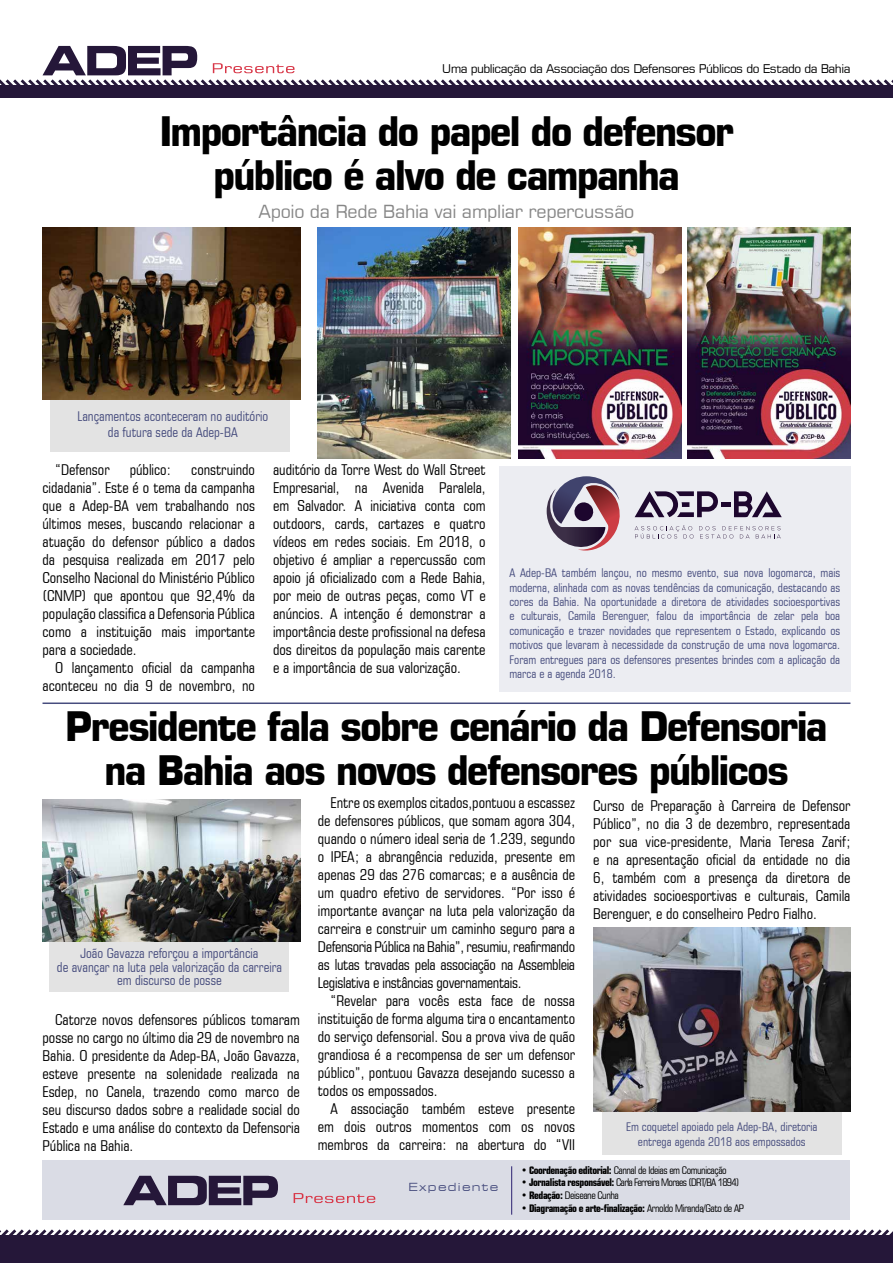
<style>
.page{position:relative;width:893px;height:1263px;background:#fff}
.page>*{position:absolute;margin:0;border:0;box-sizing:border-box;transform-origin:0 0}
.t1{font:700 40.5px/44.2px "Square 721 BT";letter-spacing:-.06em;color:#000;text-align:center;scale:.95 1}
.t2{font:18px "Square 721 BT";letter-spacing:-.02em;color:#878787}
.t3{font:condensed 15px/18px "Square 721 BT";color:#000;text-align:justify}
.t4{font:condensed 13.5px/13.2px "Square 721 BT";color:#474d7e;text-align:center}
.t5{font:condensed 12px/14.4px "Square 721 BT";color:#474d7e;text-align:center}
.t6{font:12px "Square 721 BT";letter-spacing:-.04em;color:#000}
.t7{font:expanded 11.1px "Square 721 BT";letter-spacing:.12em;color:#474d7e}
.t8{font:condensed 10.5px "Square 721 BT";letter-spacing:-.04em;color:#000}
.t9{font:condensed 10.5px "Square 721 BT";letter-spacing:-.06em;color:#000}
.t10{font:700 condensed 10.5px "Square 721 BT";letter-spacing:-.04em;color:#000}
.s1{font-weight:700}
.s2{font-weight:400}
</style>
<div class="page">
<div style="left:50px;top:929px;width:239px;height:62px;background:#e3e3e3"></div>
<div style="left:602px;top:1092px;width:239px;height:62px;background:#e3e3e3"></div>
<div style="left:50px;top:390px;width:240px;height:62px;background:#e3e3e3"></div>
<img style="left:318px;top:227px;width:192px;height:232px">
<img style="left:43px;top:227px;width:258px;height:172px">
<div style="left:499px;top:466px;width:351px;height:225px;background:#ecedf2"></div>
<div style="left:0;top:85px;width:893px;height:13px;background:#251739"></div>
<div style="left:0;top:1235px;width:893px;height:28px;background:#251739"></div>
<svg style="left:0;top:1229px;width:893px;height:6px"></svg>
<svg style="left:0;top:46px;width:893px;height:39px"></svg>
<div style="left:43px;top:1160px;width:807px;height:60px;background:#dadce5"></div>
<hr style="left:511px;top:1166px;width:1px;height:49px;background:#2b2171">
<hr style="left:43px;top:702px;width:807px;height:2px;background:#474d7e">
<img style="left:518px;top:227px;width:163px;height:231px">
<img style="left:687px;top:228px;width:163px;height:230px">
<div style="left:721px;top:502px;width:9px;height:5px;background:#1d062e"></div>
<svg style="left:635px;top:491px;width:83px;height:26px"></svg>
<svg style="left:734px;top:491px;width:48px;height:26px"></svg>
<svg style="left:635px;top:525px;width:146px;height:14px"></svg>
<svg style="left:546px;top:476px;width:74px;height:75px"></svg>
<img style="left:593px;top:928px;width:257px;height:184px">
<img style="left:43px;top:799px;width:257px;height:143px">
<svg style="left:294px;top:1193px;width:81px;height:10px"></svg>
<svg style="left:123px;top:1176px;width:155px;height:29px"></svg>
<p class="t6" style="left:442px;top:61px;width:410px">Uma publicação da Associação dos Defensores Públicos do Estado da Bahia</p>
<h1 class="t1" style="left:159px;top:109px;width:607px">Importância do papel do defensor público é alvo de campanha</h1>
<p class="t2" style="left:259px;top:200px;width:377px">Apoio da Rede Bahia vai ampliar repercussão</p>
<p class="t4" style="left:78px;top:408px;width:192px;line-height:16.2px">Lançamentos aconteceram no auditório da futura sede da Adep-BA</p>
<p class="t3" style="left:55px;top:460px;width:56px">“Defensor</p>
<p class="t3" style="left:130px;top:460px;width:43px">público:</p>
<p class="t3" style="left:273px;top:460px;width:214px">auditório da Torre West do Wall Street Empresarial, na Avenida Paralela, em Salvador. A iniciativa conta com outdoors, cards, cartazes e quatro vídeos em redes sociais. Em 2018, o objetivo é ampliar a repercussão com apoio já oficializado com a Rede Bahia, por meio de outras peças, como VT e anúncios. A intenção é demonstrar a importância deste profissional na defesa dos direitos da população mais carente e a importância de sua valorização.</p>
<p class="t3" style="left:43px;top:460px;width:214px;text-indent:149px">construindo cidadania”. Este é o tema da campanha que a Adep-BA vem trabalhando nos últimos meses, buscando relacionar a atuação do defensor público a dados da pesquisa realizada em 2017 pelo Conselho Nacional do Ministério Público (CNMP) que apontou que 92,4% da população classifica a Defensoria Pública como a instituição mais importante para a sociedade.</p>
<p class="t3" style="left:43px;top:658px;width:214px;text-align:right">O lançamento oficial da campanha aconteceu no dia 9 de novembro, no</p>
<p class="t5" style="left:509px;top:566px;width:332px;text-align:justify">A Adep-BA também lançou, no mesmo evento, sua nova logomarca, mais moderna, alinhada com as novas tendências da comunicação, destacando as cores da Bahia. Na oportunidade a diretora de atividades socioesportivas e culturais, Camila Berenguer, falou da importância de zelar pela boa comunicação e trazer novidades que representem o Estado, explicando os motivos que levaram à necessidade da construção de uma nova logomarca.<br>Foram entregues para os defensores presentes brindes com a aplicação da marca e a agenda 2018.</p>
<h1 class="t1" style="left:65px;top:704px;width:805px">Presidente fala sobre cenário da Defensoria na Bahia aos novos defensores públicos</h1>
<p class="t4" style="left:57px;top:947px;width:226px">João Gavazza reforçou a importância<br>de avançar na luta pela valorização da carreira em discurso de posse</p>
<p class="t3" style="left:43px;top:1011px;width:259px;text-indent:13px">Catorze novos defensores públicos tomaram posse no cargo no último dia 29 de novembro na Bahia. O presidente da Adep-BA, João Gavazza, esteve presente na solenidade realizada na Esdep, no Canela, trazendo como marco de seu discurso dados sobre a realidade social do Estado e uma análise do contexto da Defensoria Pública na Bahia.</p>
<p class="t3" style="left:318px;top:794px;width:259px;text-indent:13px">Entre os exemplos citados,pontuou a escassez de defensores públicos, que somam agora 304, quando o número ideal seria de 1.239, segundo o IPEA; a abrangência reduzida, presente em apenas 29 das 276 comarcas; e a ausência de um quadro efetivo de servidores. “Por isso é importante avançar na luta pela valorização da carreira e construir um caminho seguro para a Defensoria Pública na Bahia”, resumiu, reafirmando as lutas travadas pela associação na Assembleia Legislativa e instâncias governamentais.</p>
<p class="t3" style="left:318px;top:992px;width:259px;text-indent:13px">“Revelar para vocês esta face de nossa instituição de forma alguma tira o encantamento do serviço defensorial. Sou a prova viva de quão grandiosa é a recompensa de ser um defensor público”, pontuou Gavazza desejando sucesso a todos os empossados.</p>
<p class="t3" style="left:318px;top:1100px;width:259px;text-indent:13px">A associação também esteve presente em dois outros momentos com os novos membros da carreira: na abertura do “VII</p>
<p class="t3" style="left:593px;top:796px;width:259px">Curso de Preparação à Carreira de Defensor Público”, no dia 3 de dezembro, representada por sua vice-presidente, Maria Teresa Zarif; e na apresentação oficial da entidade no dia 6, também com a presença da diretora de atividades socioesportivas e culturais, Camila Berenguer, e do conselheiro Pedro Fialho.</p>
<p class="t5" style="left:626px;top:1120px;width:193px">Em coquetel apoiado pela Adep-BA, diretoria entrega agenda 2018 aos empossados</p>
<p class="t7" style="left:408px;top:1180px;width:91px">Expediente</p>
<p class="t8" style="left:521px;top:1164px;width:207px"><span class="s1">• Coordenação editorial:</span> Cannal de Ideias em Comunicação</p>
<p class="t9" style="left:521px;top:1176px;width:220px"><span class="s1">• Jornalista responsável:</span> Carla Ferreira Moraes (DRT/BA 1894)</p>
<p class="t8" style="left:521px;top:1189px;width:99px"><span class="s1">• Redação:</span> Deiseane Cunha</p>
<p class="t10" style="left:521px;top:1201px;width:224px">• Diagramação e arte-finalização: <span class="s2">Arnoldo Miranda/Gato de AP</span></p>
</div>
